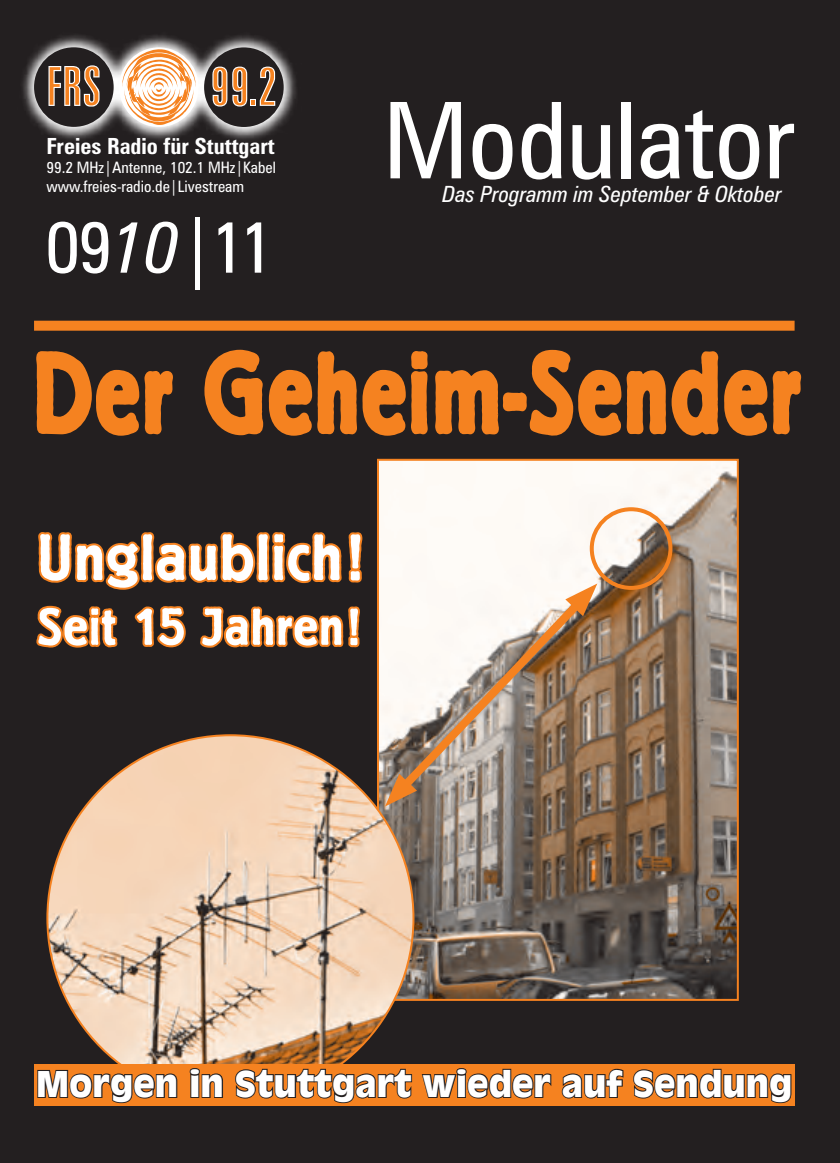
<style>
.page{position:relative;width:840px;height:1163px;background:#fff}
.page>*{position:absolute;margin:0;border:0;box-sizing:border-box;transform-origin:0 0}
.t1{font:600 117px "Berliner Grotesk D";letter-spacing:.05em;color:#f58220;scale:.81 1}
.t2{font:condensed 106px "Zurich BT";color:#fff}
.t3{font:condensed 72px "Zurich BT";color:#fff}
.t4{font:68px "Berliner Grotesk D Demi Bold Ro 1";letter-spacing:.025em;color:#fff}
.t5{font:54px "Berliner Grotesk D Demi Bold Ro 1";letter-spacing:.025em;color:#fff}
.t6{font:900 35px "Antique Olive";color:#fff}
.t7{font:italic condensed 22.4px "Zurich BT";color:#fff}
.t8{font:700 condensed 22.2px "Zurich BT";color:#fff}
.t9{font:condensed 15.8px/19px "Zurich BT";color:#fff}
.s1{font-style:italic}
.s2{font-family:"Berliner Grotesk D Demi Bold Ro 1";font-weight:400}
</style>
<div class="page">
<div style="left:0;top:0;width:839px;height:1162px;background:#231f20"></div>
<svg style="left:22px;top:35px;width:274px;height:106px"></svg>
<div style="left:34px;top:47px;width:80px;height:80px;background:#231f20;border-radius:50%"></div>
<svg style="left:48px;top:65px;width:51px;height:42px"></svg>
<div style="left:119px;top:47px;width:79px;height:80px;background:#fff;border-radius:50%"></div>
<div style="left:204px;top:47px;width:79px;height:80px;background:#231f20;border-radius:50%"></div>
<svg style="left:212px;top:67px;width:63px;height:39px"></svg>
<svg style="left:122px;top:48px;width:74px;height:77px"></svg>
<img style="left:395px;top:843px;width:340px;height:154px">
<img style="left:47px;top:735px;width:366px;height:365px;border-radius:183px">
<svg style="left:34px;top:320px;width:768px;height:523px"></svg>
<div style="left:34px;top:1064px;width:760px;height:41px;background:#f58220"></div>
<svg style="left:36px;top:1058px;width:142px;height:48px"></svg>
<svg style="left:189px;top:1068px;width:34px;height:30px"></svg>
<svg style="left:235px;top:1068px;width:178px;height:36px"></svg>
<svg style="left:420px;top:1068px;width:132px;height:38px"></svg>
<svg style="left:561px;top:1068px;width:63px;height:31px"></svg>
<svg style="left:633px;top:1068px;width:159px;height:35px"></svg>
<h3 class="t8" style="left:46px;top:132px;width:230px">Freies Radio für Stuttgart</h3>
<p class="t9" style="left:46px;top:158px;width:231px">99.2 MHz|Antenne, 102.1 MHz|Kabel www.freies-radio.de|Livestream</p>
<h3 class="t3" style="left:45px;top:203px;width:230px">09<span class="s1">10</span>|11</h3>
<h2 class="t2" style="left:383px;top:76px;width:412px">Modulator</h2>
<h3 class="t7" style="left:442px;top:180px;width:341px">Das Programm im September &amp; Oktober</h3>
<h1 class="t1" style="left:34px;top:324px;width:945px">Der Geheim-Sende<span class="s2">r</span></h1>
<h3 class="t4" style="left:37px;top:519px;width:329px">Unglaublich!</h3>
<h3 class="t5" style="left:37px;top:596px;width:325px">Seit 15 Jahren!</h3>
<h3 class="t6" style="left:36px;top:1064px;width:757px">Morgen in Stuttgart wieder auf Sendung</h3>
</div>
